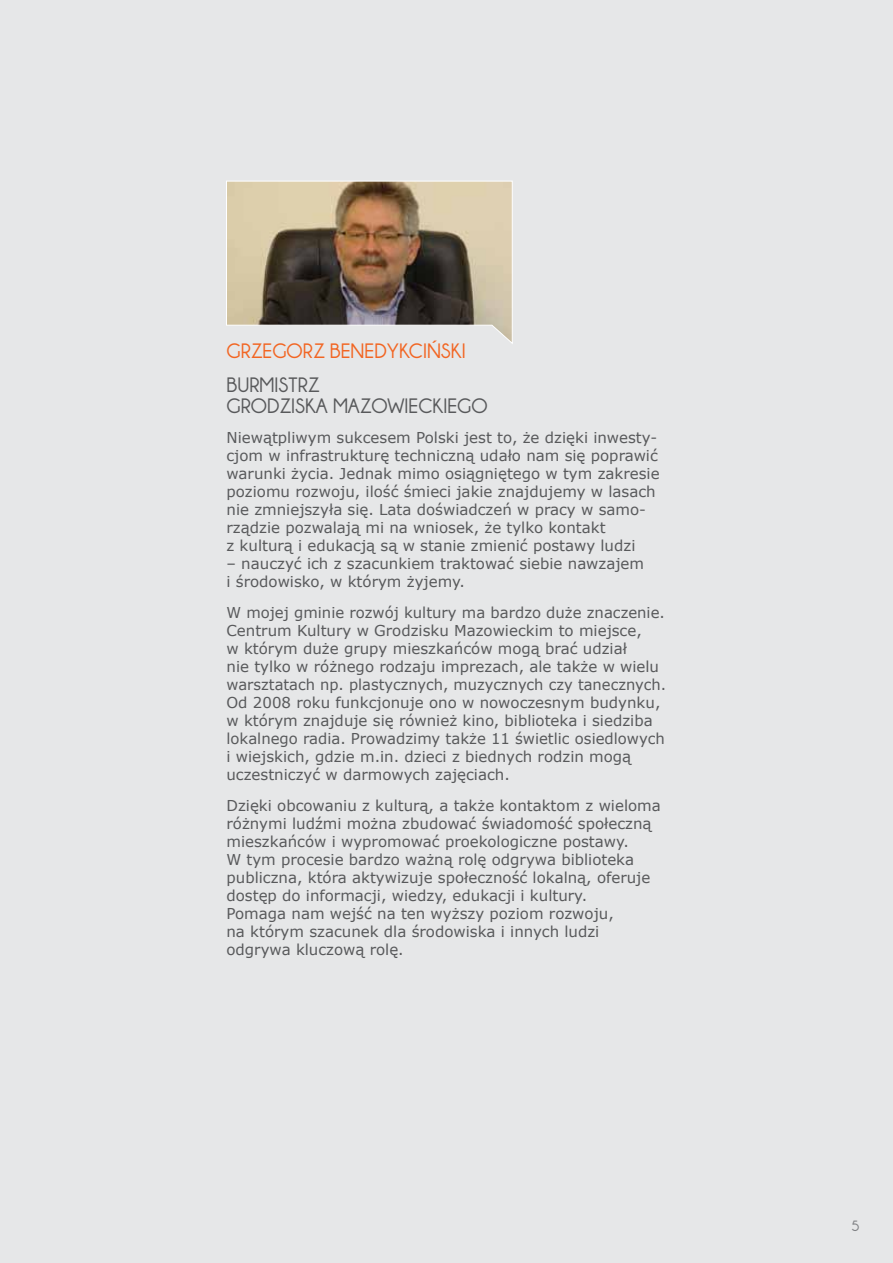
<style>
.page{position:relative;width:893px;height:1263px;background:#e6e7e8}
.page>*{position:absolute;margin:0;border:0;box-sizing:border-box;transform-origin:0 0}
.t1{font:700 21px/21px "Champagne&Limousines";color:#58595b}
.t2{font:700 21px "Champagne&Limousines";color:#f26522}
.t3{font:15px/18px "Verdana";color:#58595b}
.t4{font:700 15px "Champagne&Limousines";color:#808285}
</style>
<div class="page">
<img style="left:226px;top:181px;width:287px;height:163px">
<h1 class="t2" style="left:226px;top:339px;width:241px">GRZEGORZ BENEDYKCIŃSKI</h1>
<h1 class="t1" style="left:226px;top:374px;width:263px">BURMISTRZ<br>GRODZISKA MAZOWIECKIEGO</h1>
<p class="t3" style="left:226px;top:429px;width:435px">Niewątpliwym sukcesem Polski jest to, że dzięki inwesty&shy;cjom w infrastrukturę techniczną udało nam się poprawić warunki życia. Jednak mimo osiągniętego w tym zakresie poziomu rozwoju, ilość śmieci jakie znajdujemy w lasach nie zmniejszyła się. Lata doświadczeń w pracy w samo&shy;rządzie pozwalają mi na wniosek, że tylko kontakt<br>z kulturą i edukacją są w stanie zmienić postawy ludzi</p>
<p class="t3" style="left:226px;top:555px;width:419px">– nauczyć ich z szacunkiem traktować siebie nawzajem i środowisko, w którym żyjemy.</p>
<p class="t3" style="left:226px;top:603px;width:441px">W mojej gminie rozwój kultury ma bardzo duże znaczenie.<br>Centrum Kultury w Grodzisku Mazowieckim to miejsce,<br>w którym duże grupy mieszkańców mogą brać udział<br>nie tylko w różnego rodzaju imprezach, ale także w wielu warsztatach np. plastycznych, muzycznych czy tanecznych.<br>Od 2008 roku funkcjonuje ono w nowoczesnym budynku, w którym znajduje się również kino, biblioteka i siedziba lokalnego radia. Prowadzimy także 11 świetlic osiedlowych i wiejskich, gdzie m.in. dzieci z biednych rodzin mogą uczestniczyć w darmowych zajęciach.</p>
<p class="t3" style="left:226px;top:796px;width:436px">Dzięki obcowaniu z kulturą, a także kontaktom z wieloma różnymi ludźmi można zbudować świadomość społeczną mieszkańców i wypromować proekologiczne postawy.<br>W tym procesie bardzo ważną rolę odgrywa biblioteka publiczna, która aktywizuje społeczność lokalną, oferuje dostęp do informacji, wiedzy, edukacji i kultury.<br>Pomaga nam wejść na ten wyższy poziom rozwoju,<br>na którym szacunek dla środowiska i innych ludzi odgrywa kluczową rolę.</p>
<p class="t4" style="left:851px;top:1217px;width:10px">5</p>
</div>
